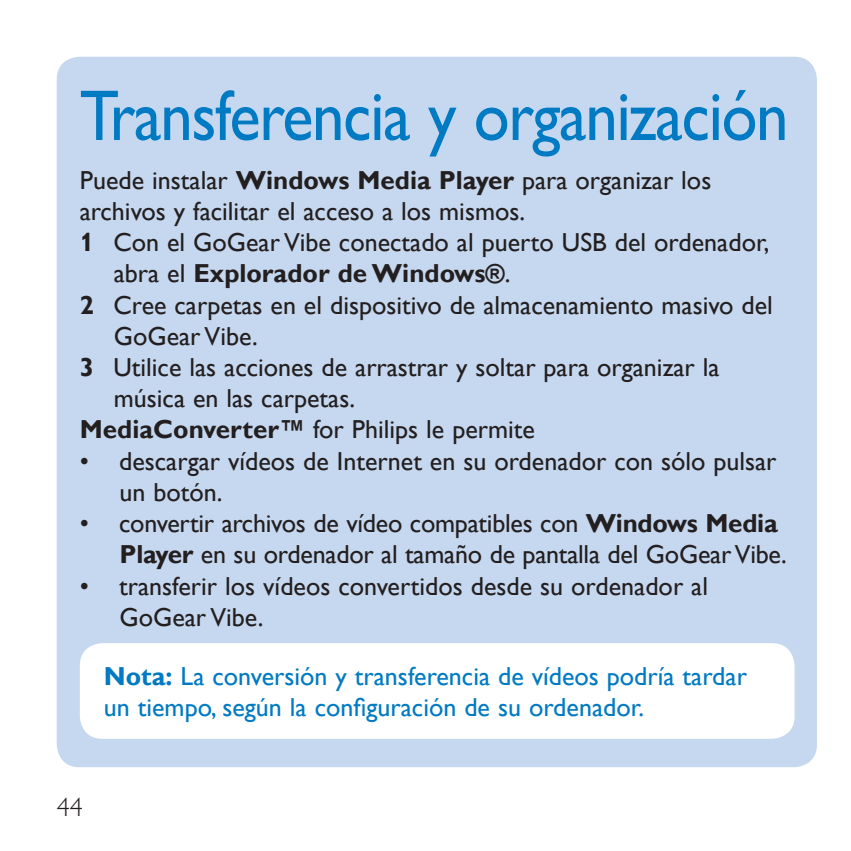
<style>
.page{position:relative;width:851px;height:851px;background:#fff}
.page>*{position:absolute;margin:0;border:0;box-sizing:border-box;transform-origin:0 0}
.t1{font:72px "Gill Sans Alt One WGL";letter-spacing:-.02em;color:#007ac2;scale:.9 1}
.t2{font:26px/31.2px "Gill Sans Alt One WGL";color:#231f20}
.t3{font:26px/31.2px "Gill Sans Alt One WGL";color:#007ac2}
.t4{font:700 26px "Gill Sans Alt One WGL";color:#231f20}
.t5{font:26px "Gill Sans Alt One WGL Light";color:#231f20}
.s1{font-weight:700}
.s2{font-weight:400}
</style>
<div class="page">
<div style="left:57px;top:57px;width:759px;height:710px;background:#c6d8ef;border-radius:23px"></div>
<div style="left:80px;top:643px;width:714px;height:95px;background:#fff;border-radius:23px"></div>
<h1 class="t1" style="left:80px;top:66px;width:788px">Transferencia y organización</h1>
<p class="t2" style="left:80px;top:164px;width:633px">Puede instalar <span class="s1">Windows Media Player</span> para organizar los</p>
<p class="t2" style="left:80px;top:195px;width:447px">archivos y facilitar el acceso a los mismos.</p>
<p class="t2" style="left:80px;top:226px;width:691px"><span class="s1">1</span> Con el GoGear Vibe conectado al puerto USB del ordenador,</p>
<p class="t4" style="left:114px;top:256px;width:398px"><span class="s2">abra el</span> Explorador de Windows®<span class="s2">.</span></p>
<p class="t2" style="left:80px;top:289px;width:694px"><span class="s1">2</span> Cree carpetas en el dispositivo de almacenamiento masivo del</p>
<p class="t2" style="left:114px;top:320px;width:145px">GoGear Vibe.</p>
<p class="t2" style="left:80px;top:351px;width:641px"><span class="s1">3</span> Utilice las acciones de arrastrar y soltar para organizar la</p>
<p class="t2" style="left:114px;top:382px;width:243px">música en las carpetas.</p>
<p class="t2" style="left:80px;top:414px;width:456px"><span class="s1">MediaConverter™</span> for Philips le permite</p>
<p class="t2" style="left:119px;top:445px;width:658px;text-indent:-40px">• descargar vídeos de Internet en su ordenador con sólo pulsar un botón.</p>
<p class="t2" style="left:119px;top:507px;width:669px;text-indent:-40px">• convertir archivos de vídeo compatibles con <span class="s1">Windows Media<br>Player</span> en su ordenador al tamaño de pantalla del GoGear Vibe.</p>
<p class="t2" style="left:119px;top:570px;width:590px;text-indent:-40px">• transferir los vídeos convertidos desde su ordenador al<br>GoGear Vibe.</p>
<p class="t3" style="left:104px;top:660px;width:644px"><span class="s1">Nota:</span> La conversión y transferencia de vídeos podría tardar un tiempo, según la configuración de su ordenador.</p>
<p class="t5" style="left:57px;top:790px;width:27px">44</p>
</div>
